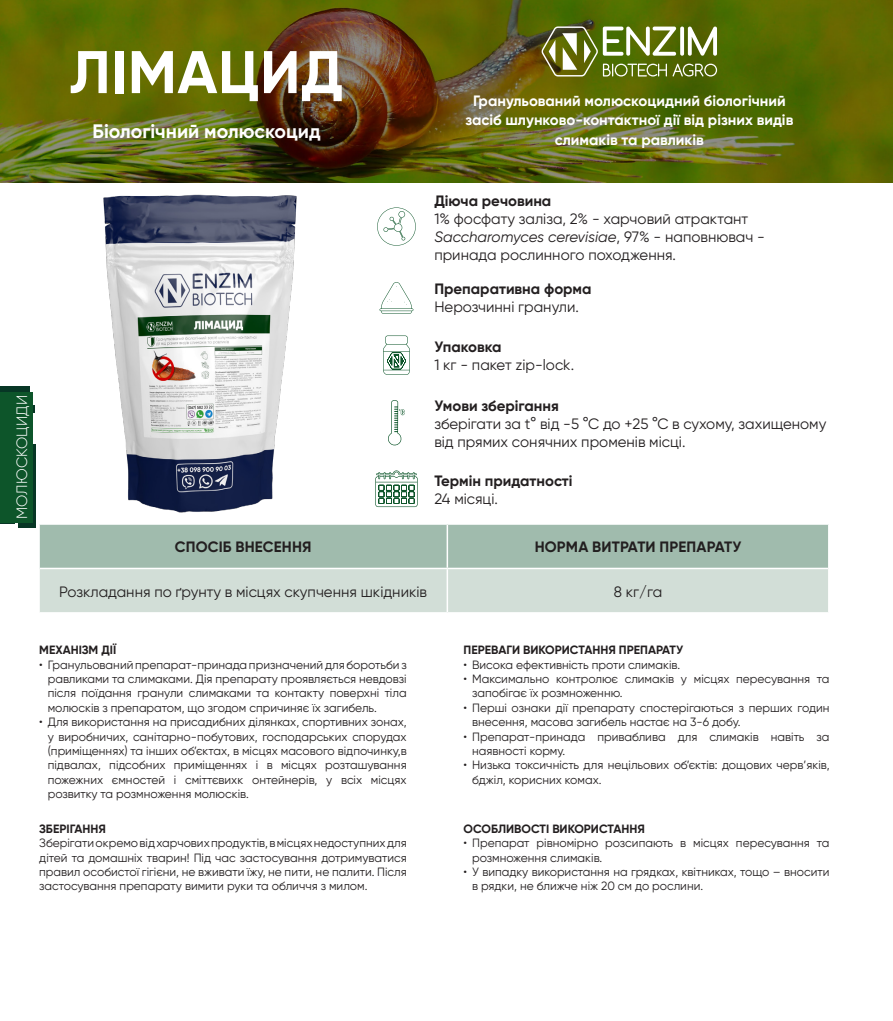
<style>
.page{position:relative;width:893px;height:1021px;background:#fff}
.page>*{position:absolute;margin:0;border:0;box-sizing:border-box;transform-origin:0 0}
.t1{font:700 60px "Gilroy";letter-spacing:.01em;color:#fff}
.t2{font:700 19.5px "Gilroy";color:#fff}
.t3{font:15px/18px "Gilroy";color:#231f20}
.t4{font:700 15px "Gilroy";color:#231f20}
.t5{font:700 15px/19.5px "Gilroy";color:#fff;text-align:center}
.t6{font:300 15px "Gilroy";letter-spacing:.01em;color:#fff}
.t7{font:12px/14.4px "Gilroy";color:#231f20}
.t8{font:700 12px "Gilroy";color:#231f20}
.s1{font-style:italic}
</style>
<div class="page">
<img style="left:32px;top:194px;width:265px;height:319px">
<img style="left:0;top:0;width:893px;height:183px">
<svg style="left:542px;top:26px;width:175px;height:50px"></svg>
<svg style="left:375px;top:470px;width:43px;height:37px"></svg>
<svg style="left:377px;top:207px;width:39px;height:39px"></svg>
<svg style="left:383px;top:335px;width:27px;height:40px"></svg>
<svg style="left:388px;top:400px;width:16px;height:45px"></svg>
<svg style="left:40px;top:525px;width:788px;height:87px;background:#b9ccc2"></svg>
<hr style="left:447px;top:525px;width:1px;height:42px;background:#fff">
<hr style="left:447px;top:569px;width:1px;height:43px;background:#fff">
<hr style="left:40px;top:567px;width:407px;height:2px;background:#fff">
<hr style="left:447px;top:567px;width:381px;height:2px;background:#fff">
<svg style="left:32px;top:405px;width:3px;height:7px"></svg>
<div style="left:0;top:487px;width:14px;height:37px;background:#0d552a"></div>
<svg style="left:18px;top:444px;width:18px;height:84px"></svg>
<div style="left:0;top:385px;width:30px;height:12px;background:#073625"></div>
<div style="left:0;top:392px;width:32px;height:130px;background:#0d552a"></div>
<svg style="left:380px;top:282px;width:33px;height:32px"></svg>
<p class="t1" style="left:70px;top:35px;width:275px">ЛІМАЦИД</p>
<p class="t2" style="left:93px;top:119px;width:230px">Біологічний молюскоцид</p>
<p class="t5" style="left:465px;top:90px;width:329px">Гранульований молюскоцидний біологічний засіб шлунково-контактної дії від різних видів слимаків та равликів</p>
<p class="t6" style="left:13px;top:519px;width:125px;rotate:-90deg">МОЛЮСКОЦИДИ</p>
<p class="t4" style="left:434px;top:191px;width:118px">Діюча речовина</p>
<p class="t3" style="left:434px;top:209px;width:332px">1% фосфату заліза, 2% - харчовий атрактант<br><span class="s1">Saccharomyces cerevisiae</span>, 97% - наповнювач - принада рослинного походження.</p>
<p class="t4" style="left:434px;top:279px;width:159px">Препаративна форма</p>
<p class="t3" style="left:434px;top:298px;width:146px">Нерозчинні гранули.</p>
<p class="t4" style="left:434px;top:337px;width:69px">Упаковка</p>
<p class="t3" style="left:434px;top:356px;width:141px">1 кг - пакет zip-lock.</p>
<p class="t4" style="left:434px;top:396px;width:126px">Умови зберігання</p>
<p class="t3" style="left:434px;top:414px;width:394px">зберігати за t° від -5 °С до +25 °С в сухому, захищеному</p>
<p class="t3" style="left:434px;top:432px;width:253px">від прямих сонячних променів місці.</p>
<p class="t4" style="left:434px;top:471px;width:140px">Термін придатності</p>
<p class="t3" style="left:434px;top:489px;width:65px">24 місяці.</p>
<p class="t4" style="left:175px;top:537px;width:138px">СПОСІБ ВНЕСЕННЯ</p>
<p class="t4" style="left:535px;top:537px;width:208px">НОРМА ВИТРАТИ ПРЕПАРАТУ</p>
<p class="t3" style="left:59px;top:582px;width:369px">Розкладання по ґрунту в місцях скупчення шкідників</p>
<p class="t3" style="left:614px;top:582px;width:50px">8 кг/га</p>
<p class="t8" style="left:39px;top:642px;width:78px">МЕХАНІЗМ ДІЇ</p>
<p class="t7" style="left:48px;top:657px;width:360px;text-align:justify;text-indent:-9px">• Гранульований препарат-принада призначений для боротьби з равликами та слимаками. Дія препарату проявляється невдовзі після поїдання гранули слимаками та контакту поверхні тіла молюсків з препаратом, що згодом спричиняє їх загибель.</p>
<p class="t7" style="left:48px;top:714px;width:360px;text-align:justify;text-indent:-9px">• Для використання на присадибних ділянках, спортивних зонах, у виробничих, санітарно-побутових, господарських спорудах (приміщеннях) та інших об’єктах, в місцях масового відпочинку,в підвалах, підсобних приміщеннях і в місцях розташування пожежних ємностей і сміттєвихк онтейнерів, у всіх місцях розвитку та розмноження молюсків.</p>
<p class="t8" style="left:39px;top:821px;width:68px">ЗБЕРІГАННЯ</p>
<p class="t7" style="left:39px;top:835px;width:369px;text-align:justify">Зберігати окремо від харчових продуктів, в місцях недоступних для дітей та домашніх тварин! Під час застосування дотримуватися правил особистої гігієни, не вживати їжу, не пити, не палити. Після застосування препарату вимити руки та обличчя з милом.</p>
<p class="t8" style="left:464px;top:642px;width:221px">ПЕРЕВАГИ ВИКОРИСТАННЯ ПРЕПАРАТУ</p>
<p class="t7" style="left:464px;top:657px;width:218px">• Висока ефективність проти слимаків.</p>
<p class="t7" style="left:472px;top:671px;width:359px;text-indent:-9px">• Максимально контролює слимаків у місцях пересування та запобігає їх розмноженню.</p>
<p class="t7" style="left:472px;top:700px;width:359px;text-indent:-9px">• Перші ознаки дії препарату спостерігаються з перших годин внесення, масова загибель настає на 3-6 добу.</p>
<p class="t7" style="left:472px;top:729px;width:359px;text-indent:-9px">• Препарат-принада приваблива для слимаків навіть за наявності корму.</p>
<p class="t7" style="left:472px;top:757px;width:359px;text-indent:-9px">• Низька токсичність для нецільових об’єктів: дощових черв’яків, бджіл, корисних комах.</p>
<p class="t8" style="left:464px;top:821px;width:183px">ОСОБЛИВОСТІ ВИКОРИСТАННЯ</p>
<p class="t7" style="left:472px;top:835px;width:359px;text-indent:-9px">• Препарат рівномірно розсипають в місцях пересування та розмноження слимаків.</p>
<p class="t7" style="left:472px;top:864px;width:359px;text-indent:-9px">• У випадку використання на грядках, квітниках, тощо – вносити в рядки, не ближче ніж 20 см до рослини.</p>
</div>
